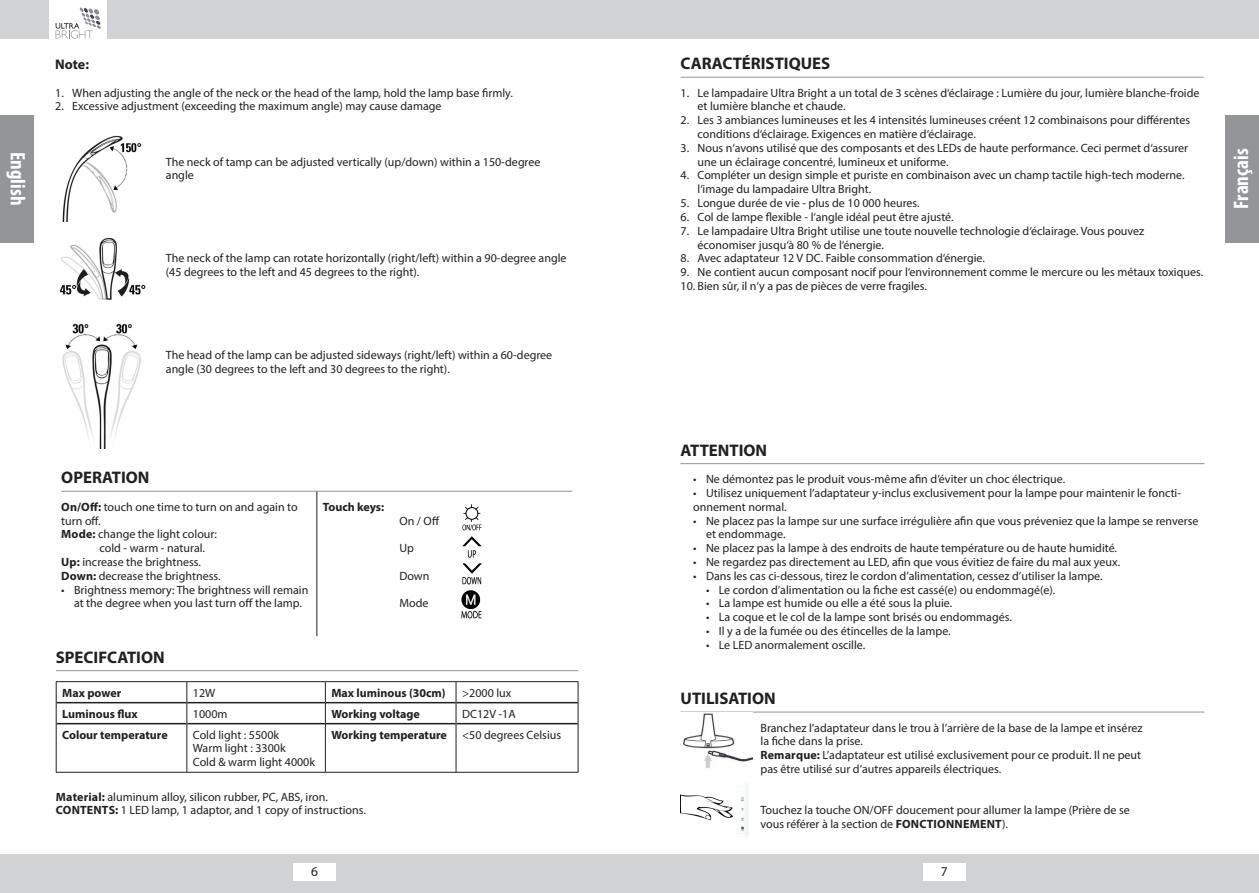
<style>
.page{position:relative;width:1259px;height:893px;background:#fff}
.page>*{position:absolute;margin:0;border:0;box-sizing:border-box;transform-origin:0 0}
.t1{font:700 condensed 21px "Myriad Pro";color:#fff}
.t2{font:700 16.8px "Myriad Pro";color:#231f20}
.t3{font:700 13.95px "Myriad Pro";color:#231f20}
.t4{font:13.5px "Myriad Pro";color:#231f20}
.t5{font:12px/13.8px "Myriad Pro";color:#231f20}
.t6{font:700 12px "Myriad Pro";color:#231f20}
.s1{font-weight:700}
</style>
<div class="page">
<div style="left:0;top:0;width:638px;height:38px;background:#d1d2d4"></div>
<div style="left:621px;top:0;width:638px;height:38px;background:#d1d2d4"></div>
<div style="left:0;top:855px;width:642px;height:38px;background:#d1d2d4"></div>
<div style="left:617px;top:855px;width:642px;height:38px;background:#d1d2d4"></div>
<div style="left:0;top:115px;width:34px;height:127px;background:#939598"></div>
<div style="left:1225px;top:115px;width:34px;height:127px;background:#939598"></div>
<div style="left:293px;top:863px;width:43px;height:17px;background:#fff"></div>
<div style="left:923px;top:863px;width:42px;height:17px;background:#fff"></div>
<div style="left:49px;top:0;width:57px;height:47px;background:#fff"></div>
<svg style="left:56px;top:7px;width:45px;height:32px"></svg>
<img style="left:62px;top:135px;width:80px;height:86px">
<img style="left:60px;top:237px;width:86px;height:63px">
<img style="left:62px;top:323px;width:79px;height:126px">
<hr style="left:316px;top:491px;width:1px;height:145px;background:#231f20">
<hr style="left:61px;top:491px;width:511px;height:1px;background:#939598">
<img style="left:461px;top:590px;width:21px;height:28px">
<img style="left:462px;top:564px;width:19px;height:21px">
<img style="left:462px;top:536px;width:19px;height:21px">
<img style="left:462px;top:505px;width:19px;height:26px">
<hr style="left:56px;top:670px;width:522px;height:1px;background:#939598">
<hr style="left:57px;top:702px;width:129px;height:1px;background:#231f20">
<hr style="left:187px;top:702px;width:138px;height:1px;background:#231f20">
<hr style="left:326px;top:702px;width:130px;height:1px;background:#231f20">
<hr style="left:456px;top:702px;width:122px;height:1px;background:#231f20">
<hr style="left:57px;top:723px;width:129px;height:1px;background:#231f20">
<hr style="left:187px;top:723px;width:138px;height:1px;background:#231f20">
<hr style="left:326px;top:723px;width:130px;height:1px;background:#231f20">
<hr style="left:456px;top:723px;width:122px;height:1px;background:#231f20">
<hr style="left:56px;top:681px;width:131px;height:1px;background:#231f20">
<hr style="left:187px;top:681px;width:138px;height:1px;background:#231f20">
<hr style="left:325px;top:681px;width:131px;height:1px;background:#231f20">
<hr style="left:456px;top:681px;width:122px;height:1px;background:#231f20">
<svg style="left:56px;top:682px;width:1px;height:42px"></svg>
<svg style="left:186px;top:682px;width:1px;height:42px"></svg>
<svg style="left:325px;top:682px;width:1px;height:42px"></svg>
<svg style="left:456px;top:682px;width:1px;height:42px"></svg>
<svg style="left:578px;top:682px;width:1px;height:42px"></svg>
<hr style="left:56px;top:724px;width:1px;height:48px;background:#231f20">
<hr style="left:186px;top:724px;width:1px;height:48px;background:#231f20">
<hr style="left:325px;top:724px;width:1px;height:48px;background:#231f20">
<hr style="left:456px;top:724px;width:1px;height:48px;background:#231f20">
<hr style="left:578px;top:724px;width:1px;height:48px;background:#231f20">
<hr style="left:56px;top:772px;width:131px;height:1px;background:#231f20">
<hr style="left:187px;top:772px;width:138px;height:1px;background:#231f20">
<hr style="left:325px;top:772px;width:131px;height:1px;background:#231f20">
<hr style="left:456px;top:772px;width:122px;height:1px;background:#231f20">
<hr style="left:680px;top:77px;width:523px;height:1px;background:#939598">
<hr style="left:680px;top:463px;width:524px;height:1px;background:#939598">
<hr style="left:680px;top:712px;width:524px;height:1px;background:#939598">
<img style="left:681px;top:712px;width:71px;height:56px">
<img style="left:680px;top:783px;width:68px;height:54px">
<h2 class="t2" style="left:680px;top:52px;width:151px">CARACTÉRISTIQUES</h2>
<p class="t5" style="left:697px;top:86px;width:503px;text-indent:-17px">1. Le lampadaire Ultra Bright a un total de 3 scènes d‘éclairage : Lumière du jour, lumière blanche-froide et lumière blanche et chaude.</p>
<p class="t5" style="left:697px;top:113px;width:494px;text-indent:-17px">2. Les 3 ambiances lumineuses et les 4 intensités lumineuses créent 12 combinaisons pour différentes conditions d‘éclairage. Exigences en matière d‘éclairage.</p>
<p class="t5" style="left:697px;top:141px;width:492px;text-indent:-17px">3. Nous n‘avons utilisé que des composants et des LEDs de haute performance. Ceci permet d‘assurer une un éclairage concentré, lumineux et uniforme.</p>
<p class="t5" style="left:697px;top:168px;width:488px;text-indent:-17px">4. Compléter un design simple et puriste en combinaison avec un champ tactile high-tech moderne. l‘image du lampadaire Ultra Bright.</p>
<p class="t5" style="left:680px;top:196px;width:241px">5. Longue durée de vie - plus de 10 000 heures.</p>
<p class="t5" style="left:680px;top:210px;width:274px">6. Col de lampe flexible - l‘angle idéal peut être ajusté.</p>
<p class="t5" style="left:697px;top:224px;width:448px;text-indent:-17px">7. Le lampadaire Ultra Bright utilise une toute nouvelle technologie d‘éclairage. Vous pouvez économiser jusqu‘à 80 % de l‘énergie.</p>
<p class="t5" style="left:680px;top:251px;width:306px">8. Avec adaptateur 12 V DC. Faible consommation d‘énergie.</p>
<p class="t5" style="left:680px;top:265px;width:524px">9. Ne contient aucun composant nocif pour l‘environnement comme le mercure ou les métaux toxiques.</p>
<p class="t5" style="left:680px;top:279px;width:248px">10. Bien sûr, il n‘y a pas de pièces de verre fragiles.</p>
<p class="t3" style="left:55px;top:55px;width:35px">Note:</p>
<p class="t5" style="left:55px;top:86px;width:459px">1. When adjusting the angle of the neck or the head of the lamp, hold the lamp base firmly.</p>
<p class="t5" style="left:55px;top:99px;width:388px">2. Excessive adjustment (exceeding the maximum angle) may cause damage</p>
<h1 class="t1" style="left:31px;top:152px;width:55px;rotate:90deg">English</h1>
<h1 class="t1" style="left:1228px;top:209px;width:62px;rotate:-90deg">Français</h1>
<p class="t5" style="left:166px;top:155px;width:376px">The neck of tamp can be adjusted vertically (up/down) within a 150-degree angle</p>
<p class="t5" style="left:166px;top:251px;width:402px">The neck of the lamp can rotate horizontally (right/left) within a 90-degree angle (45 degrees to the left and 45 degrees to the right).</p>
<p class="t5" style="left:166px;top:348px;width:388px">The head of the lamp can be adjusted sideways (right/left) within a 60-degree angle (30 degrees to the left and 30 degrees to the right).</p>
<h2 class="t2" style="left:61px;top:466px;width:90px">OPERATION</h2>
<p class="t5" style="left:61px;top:500px;width:238px"><span class="s1">On/Off:</span> touch one time to turn on and again to</p>
<p class="t5" style="left:61px;top:513px;width:41px">turn off.</p>
<p class="t5" style="left:61px;top:527px;width:157px"><span class="s1">Mode:</span> change the light colour:</p>
<p class="t5" style="left:100px;top:541px;width:107px">cold - warm - natural.</p>
<p class="t5" style="left:61px;top:555px;width:141px"><span class="s1">Up:</span> increase the brightness.</p>
<p class="t5" style="left:61px;top:569px;width:161px"><span class="s1">Down:</span> decrease the brightness.</p>
<p class="t5" style="left:61px;top:582px;width:249px;text-align:center">• Brightness memory: The brightness will remain at the degree when you last turn off the lamp.</p>
<p class="t6" style="left:323px;top:499px;width:63px">Touch keys:</p>
<p class="t5" style="left:399px;top:513px;width:42px">On / Off</p>
<p class="t5" style="left:399px;top:541px;width:16px">Up</p>
<p class="t5" style="left:399px;top:569px;width:32px">Down</p>
<p class="t5" style="left:399px;top:596px;width:31px">Mode</p>
<h2 class="t2" style="left:56px;top:646px;width:110px">SPECIFCATION</h2>
<p class="t6" style="left:62px;top:685px;width:61px">Max power</p>
<p class="t5" style="left:193px;top:685px;width:24px">12W</p>
<p class="t6" style="left:331px;top:685px;width:116px">Max luminous (30cm)</p>
<p class="t5" style="left:462px;top:685px;width:51px">&gt;2000 lux</p>
<p class="t6" style="left:62px;top:706px;width:77px">Luminous flux</p>
<p class="t5" style="left:193px;top:706px;width:36px">1000m</p>
<p class="t6" style="left:331px;top:706px;width:90px">Working voltage</p>
<p class="t5" style="left:462px;top:706px;width:55px">DC12V -1A</p>
<p class="t6" style="left:62px;top:727px;width:107px">Colour temperature</p>
<p class="t5" style="left:193px;top:727px;width:124px">Cold light : 5500k<br>Warm light : 3300k<br>Cold &amp; warm light 4000k</p>
<p class="t6" style="left:331px;top:727px;width:117px">Working temperature</p>
<p class="t5" style="left:462px;top:727px;width:101px">&lt;50 degrees Celsius</p>
<p class="t5" style="left:56px;top:789px;width:311px"><span class="s1">Material:</span> aluminum alloy, silicon rubber, PC, ABS, iron.<br><span class="s1">CONTENTS:</span> 1 LED lamp, 1 adaptor, and 1 copy of instructions.</p>
<h2 class="t2" style="left:680px;top:439px;width:88px">ATTENTION</h2>
<p class="t5" style="left:693px;top:472px;width:373px">• Ne démontez pas le produit vous-même afin d’éviter un choc électrique.</p>
<p class="t5" style="left:693px;top:486px;width:489px">• Utilisez uniquement l’adaptateur y-inclus exclusivement pour la lampe pour maintenir le foncti&shy;onnement normal.</p>
<p class="t5" style="left:706px;top:513px;width:494px;text-indent:-13px">• Ne placez pas la lampe sur une surface irrégulière afin que vous préveniez que la lampe se renverse et endommage.</p>
<p class="t5" style="left:693px;top:541px;width:425px">• Ne placez pas la lampe à des endroits de haute température ou de haute humidité.</p>
<p class="t5" style="left:693px;top:555px;width:428px">• Ne regardez pas directement au LED, afin que vous évitiez de faire du mal aux yeux.</p>
<p class="t5" style="left:693px;top:569px;width:411px">• Dans les cas ci-dessous, tirez le cordon d’alimentation, cessez d’utiliser la lampe.</p>
<p class="t5" style="left:706px;top:582px;width:351px">• Le cordon d’alimentation ou la fiche est cassé(e) ou endommagé(e).</p>
<p class="t5" style="left:706px;top:596px;width:248px">• La lampe est humide ou elle a été sous la pluie.</p>
<p class="t5" style="left:706px;top:610px;width:307px">• La coque et le col de la lampe sont brisés ou endommagés.</p>
<p class="t5" style="left:706px;top:624px;width:246px">• Il y a de la fumée ou des étincelles de la lampe.</p>
<p class="t5" style="left:706px;top:638px;width:161px">• Le LED anormalement oscille.</p>
<h2 class="t2" style="left:680px;top:687px;width:97px">UTILISATION</h2>
<p class="t5" style="left:760px;top:720px;width:384px">Branchez l’adaptateur dans le trou à l’arrière de la base de la lampe et insérez la fiche dans la prise.<br><span class="s1">Remarque:</span> L’adaptateur est utilisé exclusivement pour ce produit. Il ne peut pas être utilisé sur d’autres appareils électriques.</p>
<p class="t5" style="left:760px;top:803px;width:371px">Touchez la touche ON/OFF doucement pour allumer la lampe (Prière de se vous référer à la section de <span class="s1">FONCTIONNEMENT</span>).</p>
<p class="t4" style="left:311px;top:863px;width:8px">6</p>
<p class="t4" style="left:940px;top:863px;width:8px">7</p>
</div>
